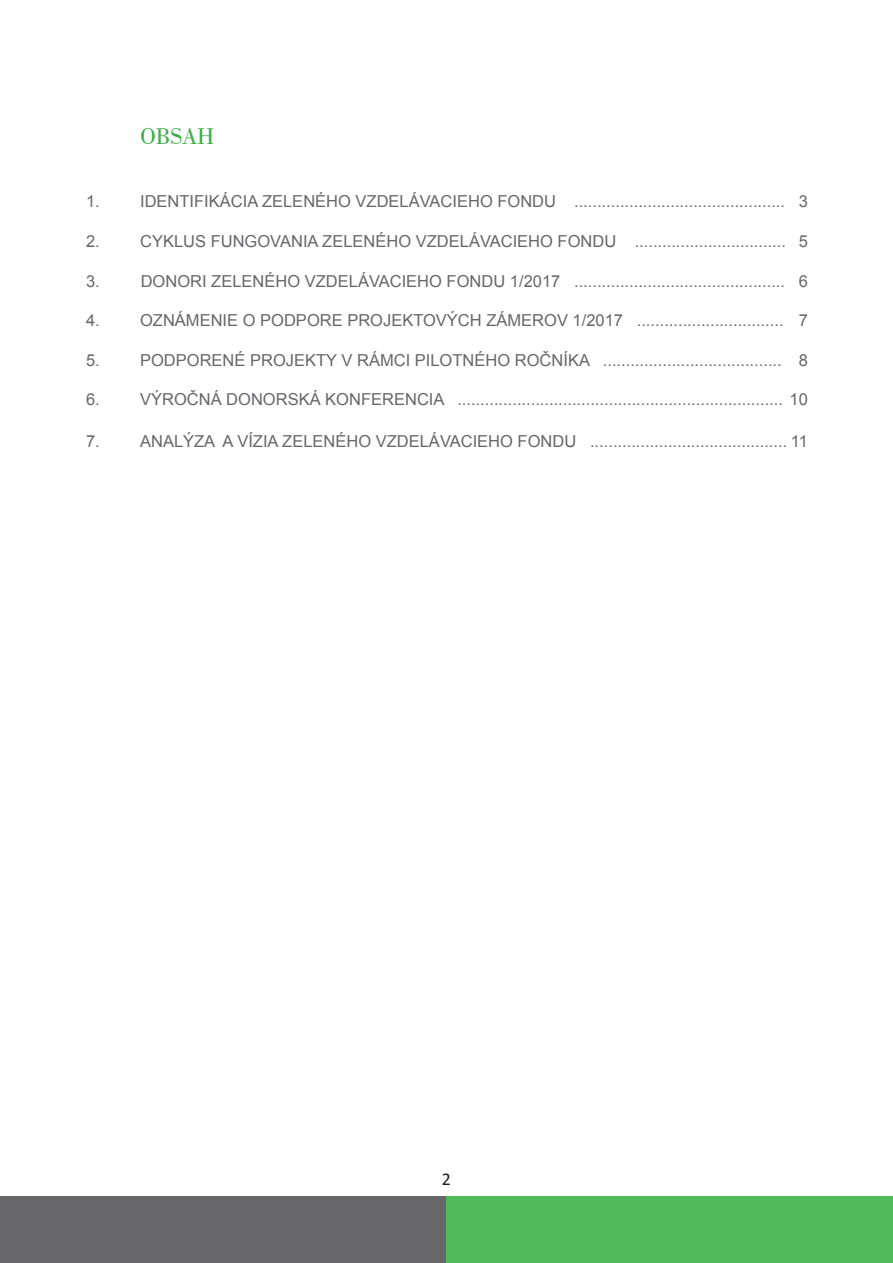
<style>
.page{position:relative;width:893px;height:1263px;background:#fff}
.page>*{position:absolute;margin:0;border:0;box-sizing:border-box;transform-origin:0 0}
.t1{font:24px "Bodoni BT";color:#40ae49}
.t2{font:18px "Calibri";color:#231f20}
.t3{font:16.5px "Arial";color:#67676a}
</style>
<div class="page">
<div style="left:0;top:1196px;width:447px;height:67px;background:#67676a"></div>
<div style="left:446px;top:1196px;width:447px;height:67px;background:#51ba5b"></div>
<h1 class="t1" style="left:140px;top:122px;width:76px">OBSAH</h1>
<p class="t3" style="left:86px;top:191px;width:15px">1.</p>
<p class="t3" style="left:140px;top:191px;width:669px">IDENTIFIKÁCIA ZELENÉHO VZDELÁVACIEHO FONDU .............................................. 3</p>
<p class="t3" style="left:86px;top:230px;width:15px">2.</p>
<p class="t3" style="left:140px;top:230px;width:669px">CYKLUS FUNGOVANIA ZELENÉHO VZDELÁVACIEHO FONDU ................................. 5</p>
<p class="t3" style="left:86px;top:270px;width:15px">3.</p>
<p class="t3" style="left:141px;top:270px;width:669px">DONORI ZELENÉHO VZDELÁVACIEHO FONDU 1/2017 .............................................. 6</p>
<p class="t3" style="left:86px;top:310px;width:15px">4.</p>
<p class="t3" style="left:140px;top:310px;width:669px">OZNÁMENIE O PODPORE PROJEKTOVÝCH ZÁMEROV 1/2017 ................................ 7</p>
<p class="t3" style="left:86px;top:349px;width:15px">5.</p>
<p class="t3" style="left:140px;top:349px;width:669px">PODPORENÉ PROJEKTY V RÁMCI PILOTNÉHO ROČNÍKA ....................................... 8</p>
<p class="t3" style="left:86px;top:389px;width:15px">6.</p>
<p class="t3" style="left:140px;top:389px;width:669px">VÝROČNÁ DONORSKÁ KONFERENCIA ....................................................................... 10</p>
<p class="t3" style="left:86px;top:430px;width:15px">7.</p>
<p class="t3" style="left:140px;top:430px;width:669px">ANALÝZA A VÍZIA ZELENÉHO VZDELÁVACIEHO FONDU ........................................... 11</p>
<p class="t2" style="left:442px;top:1167px;width:11px">2</p>
</div>
